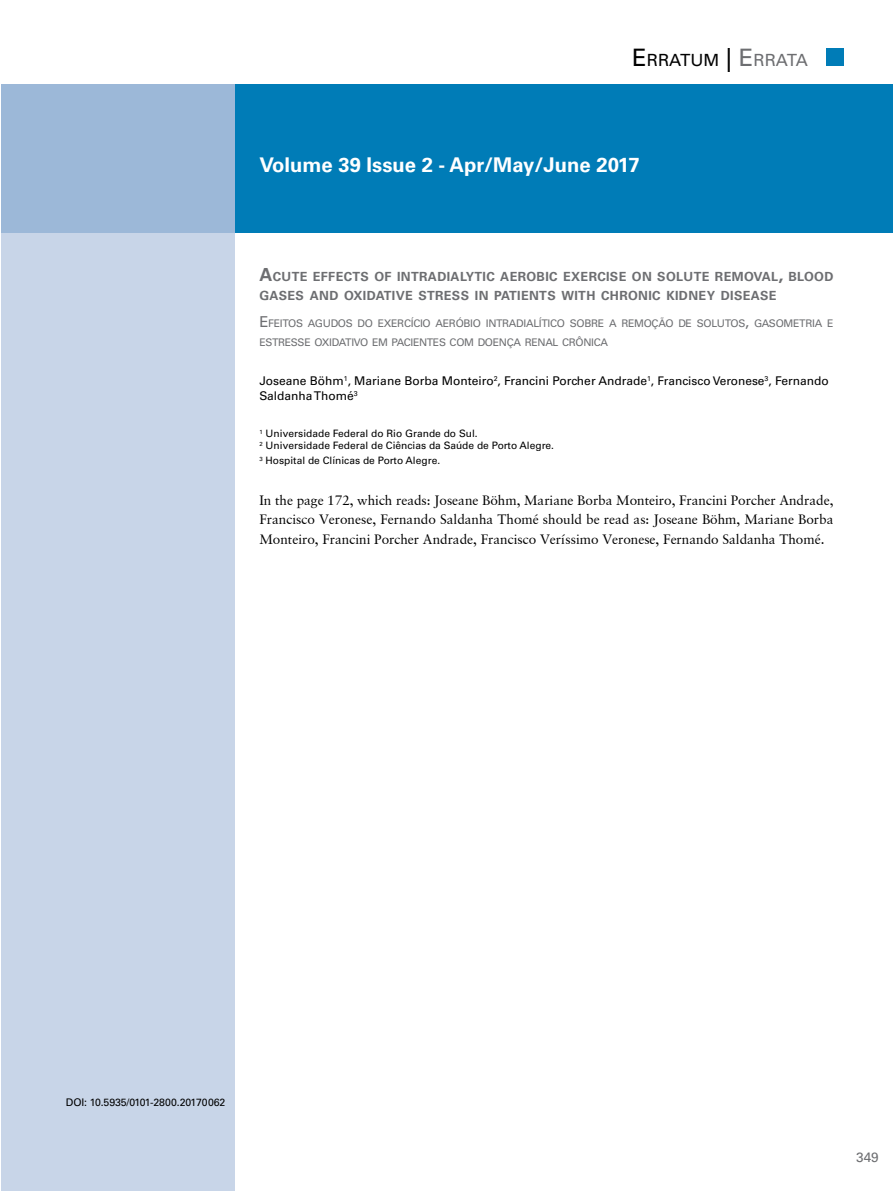
<style>
.page{position:relative;width:893px;height:1191px;background:#fff}
.page>*{position:absolute;margin:0;border:0;box-sizing:border-box;transform-origin:0 0}
.t1{font:700 20.25px "Univers LT Std";color:#fff}
.t2{font:16.8px "Univers LT Std";color:#000}
.t3{font:13.5px/19.5px "Garamond Retrospective S Si";color:#000;text-align:justify}
.t4{font:13.5px "Univers LT Std";color:#6d6e71}
.t5{font:700 12.6px/19.4px "Univers LT Std";letter-spacing:.03em;color:#6d6e71}
.t6{font:12px/14.4px "Univers LT Std";color:#000}
.t7{font:10.5px/19.2px "Univers LT Std";letter-spacing:-.03em;color:#6d6e71}
.t8{font:10.5px "Univers LT Std";letter-spacing:-.01em;color:#000}
.t9{font:10.2px/12.3px "Univers LT Std";color:#000}
.s1{font-size:24px}
.s2{font-size:24px;color:#6d6e71}
.s3{color:#6d6e71}
.s4{font-size:18px}
.s5{font-size:15px}
.s6{font-size:11.85px}
</style>
<div class="page">
<div style="left:1px;top:233px;width:234px;height:958px;background:#c8d5e8"></div>
<div style="left:235px;top:84px;width:658px;height:149px;background:#007cb7"></div>
<div style="left:1px;top:84px;width:234px;height:149px;background:#9cb8d8"></div>
<div style="left:826px;top:49px;width:17px;height:17px;background:#007cb7"></div>
<p class="t2" style="left:632px;top:50px;width:177px"><span class="s1">E</span>RRATUM <span class="s1">|</span> <span class="s2">E</span><span class="s3">RRATA</span></p>
<h1 class="t1" style="left:259px;top:153px;width:382px">Volume 39 Issue 2 - Apr/May/June 2017</h1>
<p class="t5" style="left:259px;top:267px;width:576px"><span class="s4">A</span>CUTE EFFECTS OF INTRADIALYTIC AEROBIC EXERCISE ON SOLUTE REMOVAL<span class="s4">,</span> BLOOD<br>GASES AND OXIDATIVE STRESS IN PATIENTS WITH CHRONIC KIDNEY DISEASE</p>
<p class="t7" style="left:259px;top:314px;width:574px"><span class="s5">E</span>FEITOS AGUDOS DO EXERCÍCIO AERÓBIO INTRADIALÍTICO SOBRE A REMOÇÃO DE SOLUTOS<span class="s5">,</span> GASOMETRIA E<br>ESTRESSE OXIDATIVO EM PACIENTES COM DOENÇA RENAL CRÔNICA</p>
<p class="t6" style="left:259px;top:374px;width:571px">Joseane Böhm<sup>1</sup><span class="s6">,</span> Mariane Borba Monteiro<sup>2</sup><span class="s6">,</span> Francini Porcher Andrade<sup>1</sup><span class="s6">, Francisco Veronese</span><sup>3</sup><span class="s6">,</span> Fernando<br>Saldanha Thomé<sup>3</sup></p>
<p class="t9" style="left:259px;top:427px;width:296px"><sup>1</sup> Universidade Federal do Rio Grande do Sul.<br><sup>2</sup> Universidade Federal de Ciências da Saúde de Porto Alegre.</p>
<p class="t9" style="left:259px;top:454px;width:182px"><sup>3</sup> Hospital de Clínicas de Porto Alegre.</p>
<p class="t3" style="left:259px;top:490px;width:576px">In the page 172, which reads: Joseane Böhm, Mariane Borba Monteiro, Francini Porcher Andrade, Francisco Veronese, Fernando Saldanha Thomé should be read as: Joseane Böhm, Mariane Borba Monteiro, Francini Porcher Andrade, Francisco Veríssimo Veronese, Fernando Saldanha Thomé.</p>
<p class="t8" style="left:66px;top:1095px;width:161px">DOI: 10.5935/0101-2800.20170062</p>
<p class="t4" style="left:856px;top:1149px;width:24px">349</p>
</div>
